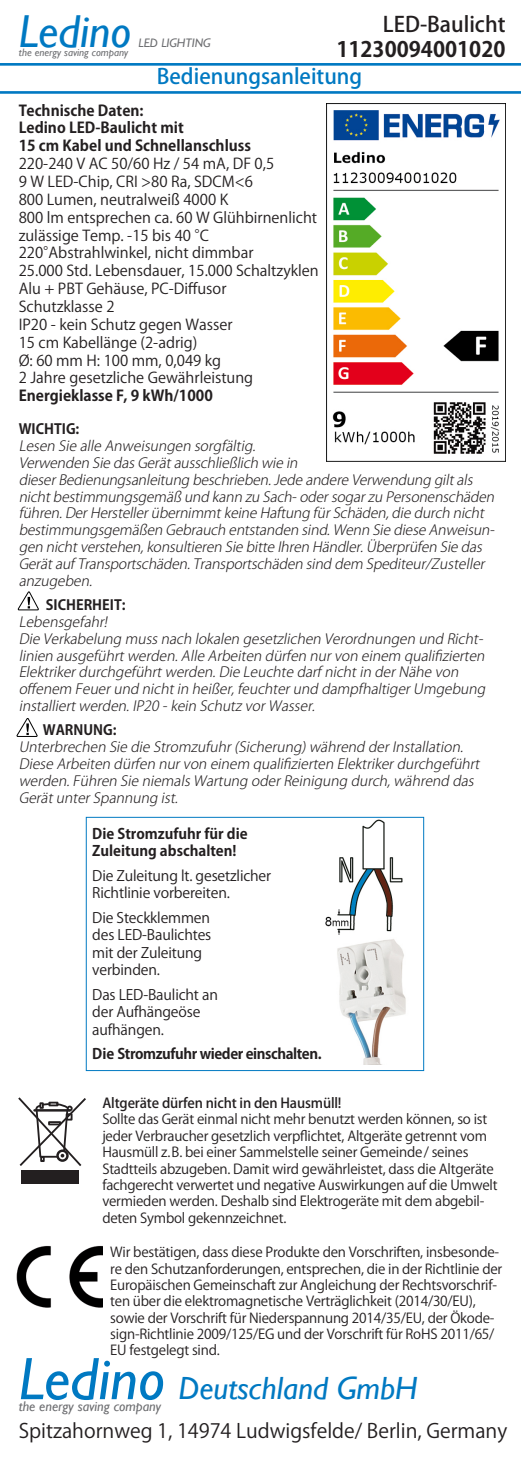
<style>
.page{position:relative;width:521px;height:1474px;background:#fff}
.page>*{position:absolute;margin:0;border:0;box-sizing:border-box;transform-origin:0 0}
.t1{font:italic 46.2px "Gill Sans";color:#0079c2}
.t2{font:italic 32.02px "Gill Sans";color:#0079c2}
.t3{font:700 21.18px "Koz Go Pro";color:#231f20}
.t4{font:500 21.18px "Koz Go Pro";color:#231f20}
.t5{font:500 21px "Koz Go Pro";color:#0079c2}
.t6{font:19.78px "Koz Go Pro";color:#231f20}
.t7{font:14.88px/17.8px "Koz Go Pro";color:#231f20}
.t8{font:700 14.88px/17.8px "Koz Go Pro";color:#231f20}
.t9{font:14.35px/17.5px "Koz Go Pro";letter-spacing:-.01em;color:#231f20}
.t10{font:700 14.35px/17.5px "Koz Go Pro";color:#231f20}
.t11{font:700 14.35px "Koz Go Pro";letter-spacing:-.03em;color:#231f20}
.t12{font:italic 300 14px/16.8px "Koz Go Pro";color:#231f20}
.t13{font:700 14px "Koz Go Pro";color:#231f20}
.t14{font:italic 14px "Gill Sans";color:#6c6d70}
.t15{font:13.65px/16.4px "Koz Go Pro";letter-spacing:-.015em;color:#231f20}
.t16{font:500 13.65px "Koz Go Pro";letter-spacing:-.01em;color:#231f20}
.t17{font:italic 12.25px "Gill Sans";color:#6c6d70}
.t18{font:italic 10.85px "Gill Sans";color:#6c6d70}
.s1{font-size:60.2px}
</style>
<div class="page">
<hr style="left:0;top:63px;width:521px;height:3px;background:#0079c2">
<hr style="left:0;top:91px;width:521px;height:3px;background:#0079c2">
<img style="left:16px;top:1245px;width:87px;height:63px">
<svg style="left:19px;top:1097px;width:67px;height:69px"></svg>
<div style="left:22px;top:1170px;width:57px;height:14px;background:#231f20"></div>
<svg style="left:18px;top:591px;width:21px;height:20px"></svg>
<svg style="left:17px;top:718px;width:21px;height:19px"></svg>
<img style="left:327px;top:104px;width:178px;height:357px">
<img style="left:337px;top:939px;width:69px;height:125px">
<img style="left:325px;top:817px;width:100px;height:117px">
<div style="left:86px;top:817px;width:338px;height:254px;border:1px solid #0079c2"></div>
<h1 class="t1" style="left:19px;top:5px;width:114px">Ledino</h1>
<p class="t18" style="left:19px;top:47px;width:111px">the energy saving company</p>
<h3 class="t4" style="left:383px;top:10px;width:124px">LED-Baulicht</h3>
<h3 class="t3" style="left:336px;top:36px;width:171px">11230094001020</h3>
<h3 class="t5" style="left:157px;top:63px;width:207px">Bedienungsanleitung</h3>
<p class="t17" style="left:139px;top:36px;width:74px">LED LIGHTING</p>
<p class="t8" style="left:19px;top:102px;width:234px">Technische Daten:<br>Ledino LED-Baulicht mit<br>15 cm Kabel und Schnellanschluss</p>
<p class="t7" style="left:19px;top:155px;width:302px">220-240 V AC 50/60 Hz / 54 mA, DF 0,5<br>9 W LED-Chip, CRI &gt;80 Ra, SDCM&lt;6<br>800 Lumen, neutralweiß 4000 K<br>800 lm entsprechen ca. 60 W Glühbirnenlicht zulässige Temp. -15 bis 40 °C<br>220°Abstrahlwinkel, nicht dimmbar<br>25.000 Std. Lebensdauer, 15.000 Schaltzyklen<br>Alu + PBT Gehäuse, PC-Diffusor<br>Schutzklasse 2<br>IP20 - kein Schutz gegen Wasser<br>15 cm Kabellänge (2-adrig)<br>Ø: 60 mm H: 100 mm, 0,049 kg<br>2 Jahre gesetzliche Gewährleistung</p>
<p class="t8" style="left:19px;top:388px;width:196px">Energieklasse F, 9 kWh/1000</p>
<p class="t13" style="left:19px;top:420px;width:62px">WICHTIG:</p>
<p class="t12" style="left:19px;top:438px;width:480px">Lesen Sie alle Anweisungen sorgfältig.<br>Verwenden Sie dasGerätausschließlich wie in<br>dieserBedienungsanleitung beschrieben.Jede andere Verwendung giltals nichtbestimmungsgemäß und kann zu Sach-odersogarzu Personenschäden führen.DerHerstellerübernimmtkeine Haftung fürSchäden,die durch nicht bestimmungsgemäßen Gebrauch entstanden sind.Wenn Sie diese Anweisun&shy;gen nichtverstehen,konsultieren Sie bitte Ihren Händler.Überprüfen Sie das Gerätauf Transportschäden.Transportschäden sind dem Spediteur/Zusteller anzugeben.</p>
<p class="t13" style="left:46px;top:596px;width:81px">SICHERHEIT:</p>
<p class="t12" style="left:19px;top:613px;width:471px">Lebensgefahr!<br>Die Verkabelung mussnach lokalen gesetzlichen Verordnungen und Richt&shy;linien ausgeführtwerden.Alle Arbeiten dürfen nurvon einem qualifizierten Elektrikerdurchgeführtwerden.Die Leuchte darf nichtin derNähe von offenem Feuerund nichtin heißer,feuchterund dampfhaltigerUmgebung installiertwerden.IP20 -kein Schutz vorWasser.</p>
<p class="t13" style="left:43px;top:721px;width:75px">WARNUNG:</p>
<p class="t12" style="left:19px;top:739px;width:465px">Unterbrechen Sie die Stromzufuhr(Sicherung)während derInstallation.<br>Diese Arbeiten dürfen nurvon einem qualifizierten Elektrikerdurchgeführt werden.Führen Sie niemalsWartung oderReinigung durch,während das GerätunterSpannung ist.</p>
<p class="t10" style="left:92px;top:825px;width:157px">Die Stromzufuhr für die<br>Zuleitung abschalten!</p>
<p class="t9" style="left:92px;top:867px;width:180px">Die Zuleitung lt. gesetzlicher<br>Richtlinie vorbereiten.</p>
<p class="t9" style="left:92px;top:909px;width:121px">Die Steckklemmen des LED-Baulichtes mit der Zuleitung verbinden.</p>
<p class="t9" style="left:92px;top:986px;width:127px">Das LED-Baulicht an der Aufhängeöse aufhängen.</p>
<p class="t11" style="left:92px;top:1044px;width:231px">Die Stromzufuhr wieder einschalten.</p>
<p class="t16" style="left:102px;top:1094px;width:241px">Altgeräte dürfen nicht in den Hausmüll!</p>
<p class="t15" style="left:102px;top:1111px;width:397px">Sollte das Gerät einmal nicht mehr benutzt werden können, so ist jeder Verbraucher gesetzlich verpflichtet, Altgeräte getrennt vom Hausmüll z.B. bei einer Sammelstelle seiner Gemeinde/ seines Stadtteils abzugeben. Damit wird gewährleistet, dass die Altgeräte fachgerecht verwertet und negative Auswirkungen auf die Umwelt vermieden werden. Deshalb sind Elektrogeräte mit dem abgebil&shy;deten Symbol gekennzeichnet.</p>
<p class="t15" style="left:110px;top:1244px;width:393px">Wir bestätigen, dass diese Produkte den Vorschriften, insbesonde&shy;re den Schutzanforderungen, entsprechen, die in der Richtlinie der Europäischen Gemeinschaft zur Angleichung der Rechtsvorschrif&shy;ten über die elektromagnetische Verträglichkeit (2014/30/EU), sowie der Vorschrift für Niederspannung 2014/35/EU, der Ökode&shy;sign-Richtlinie 2009/125/EG und der Vorschrift für RoHS 2011/65/ EU festgelegt sind.</p>
<h2 class="t2" style="left:19px;top:1369px;width:400px"><span class="s1">Ledino</span> Deutschland GmbH</h2>
<p class="t14" style="left:19px;top:1398px;width:144px">the energy saving company</p>
<h3 class="t6" style="left:19px;top:1418px;width:490px">Spitzahornweg 1, 14974 Ludwigsfelde/ Berlin, Germany</h3>
</div>
